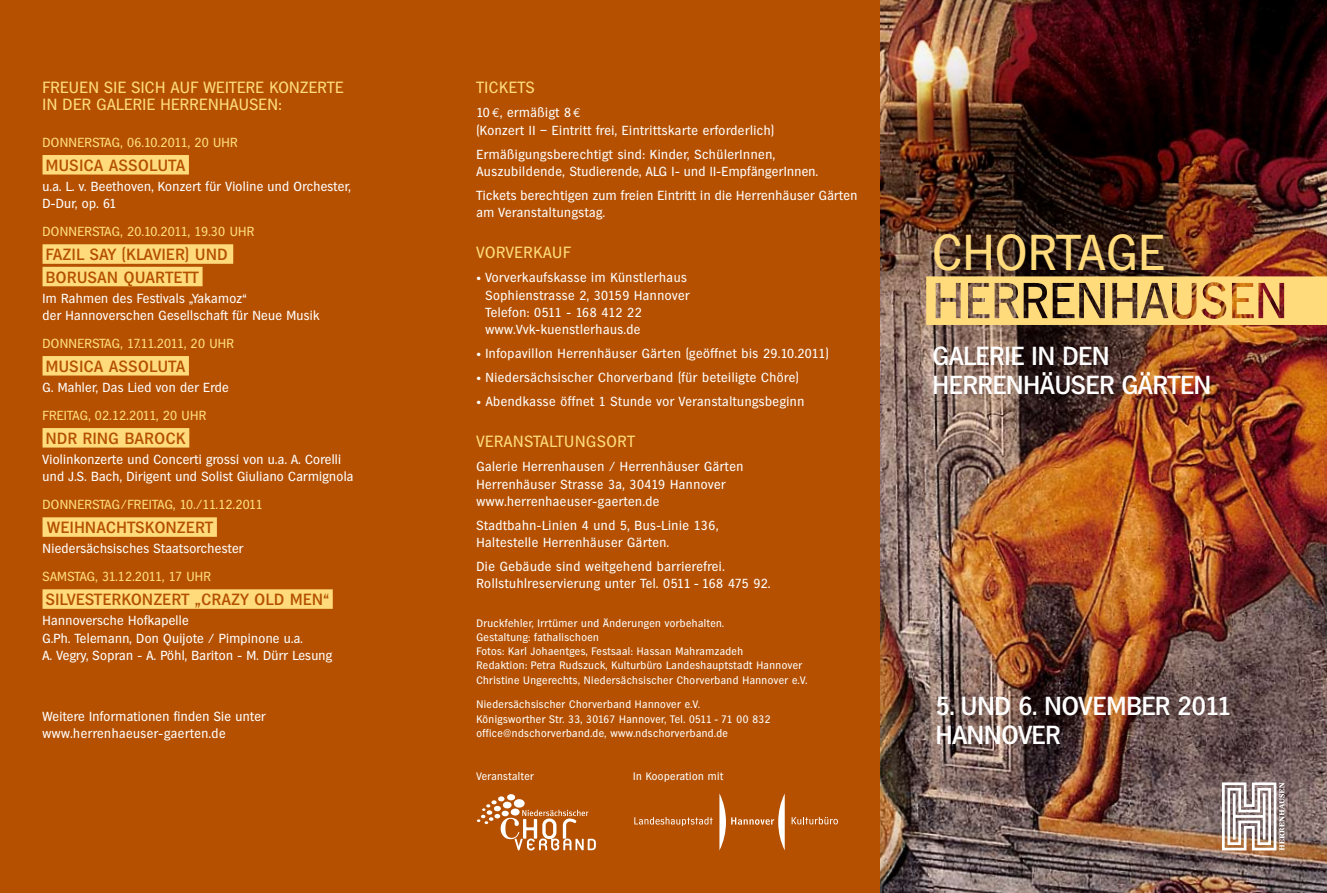
<style>
.page{position:relative;width:1327px;height:893px;background:#fff}
.page>*{position:absolute;margin:0;border:0;box-sizing:border-box;transform-origin:0 0}
.t1{font:48.9px "Hamburg";color:#ffdb7c}
.t2{font:500 25.35px/29px "Hamburg";color:#fff}
.t3{font:500 15.75px "Hamburg";letter-spacing:.04em;color:#b45000}
.t4{font:15.75px/17.2px "Hamburg";letter-spacing:.025em;color:#ffdb7c}
.t5{font:15.75px "Hamburg";letter-spacing:.045em;color:#ffdb7c}
.t6{font:12.75px/17.2px "Hamburg";letter-spacing:.04em;color:#fff}
.t7{font:12.75px "Hamburg";letter-spacing:.025em;color:#ffdb7c}
.t8{font:12.75px "Hamburg";color:#ffdb7c}
.t9{font:12.75px "Hamburg";letter-spacing:.015em;color:#fff}
.t10{font:10.5px/14.2px "Hamburg";letter-spacing:.04em;color:#fff}
.s1{font-family:"Euro Mono"}
</style>
<div class="page">
<div style="left:0;top:0;width:906px;height:893px;background:#b45000"></div>
<img style="left:880px;top:0;width:447px;height:893px">
<div style="left:43px;top:155px;width:146px;height:20px;background:#ffdb7c"></div>
<div style="left:43px;top:244px;width:190px;height:20px;background:#ffdb7c"></div>
<div style="left:43px;top:267px;width:160px;height:19px;background:#ffdb7c"></div>
<div style="left:43px;top:356px;width:146px;height:20px;background:#ffdb7c"></div>
<div style="left:43px;top:428px;width:146px;height:20px;background:#ffdb7c"></div>
<div style="left:43px;top:517px;width:174px;height:20px;background:#ffdb7c"></div>
<div style="left:43px;top:589px;width:290px;height:20px;background:#ffdb7c"></div>
<svg style="left:1222px;top:782px;width:62px;height:68px"></svg>
<svg style="left:719px;top:793px;width:66px;height:57px"></svg>
<svg style="left:791px;top:817px;width:47px;height:7px"></svg>
<svg style="left:634px;top:817px;width:79px;height:9px"></svg>
<img style="left:926px;top:276px;width:401px;height:49px">
<svg style="left:477px;top:794px;width:119px;height:56px"></svg>
<p class="t4" style="left:43px;top:78px;width:302px">Freuen Sie sich auf weitere Konzerte in der Galerie Herrenhausen:</p>
<p class="t7" style="left:43px;top:135px;width:197px">Donnerstag, 06.10.2011, 20 Uhr</p>
<p class="t3" style="left:46px;top:156px;width:141px">MUSICA ASSOLUTA</p>
<p class="t6" style="left:43px;top:178px;width:310px">u.a. L. v. Beethoven, Konzert für Violine und Orchester,<br>D-Dur, op. 61</p>
<p class="t7" style="left:43px;top:224px;width:213px">Donnerstag, 20.10.2011, 19.30 Uhr</p>
<p class="t3" style="left:46px;top:245px;width:100px">FAZIL SAY (KLAVIER</p>
<p class="t3" style="left:185px;top:245px;width:22px">) UND</p>
<p class="t3" style="left:46px;top:268px;width:22px">BORUSAN</p>
<p class="t3" style="left:124px;top:268px;width:22px">QUARTETT</p>
<p class="t6" style="left:43px;top:289px;width:278px">Im Rahmen des Festivals „Yakamoz“<br>der Hannoverschen Gesellschaft für Neue Musik</p>
<p class="t7" style="left:43px;top:336px;width:193px">Donnerstag, 17.11.2011, 20 Uhr</p>
<p class="t3" style="left:46px;top:357px;width:141px">MUSICA ASSOLUTA</p>
<p class="t6" style="left:43px;top:379px;width:188px">G. Mahler, Das Lied von der Erde</p>
<p class="t7" style="left:43px;top:408px;width:165px">Freitag, 02.12.2011, 20 Uhr</p>
<p class="t3" style="left:46px;top:429px;width:101px">NDR RING BAROCK</p>
<p class="t6" style="left:43px;top:451px;width:312px">Violinkonzerte und Concerti grossi von u.a. A. Corelli und J.S. Bach, Dirigent und Solist Giuliano Carmignola</p>
<p class="t7" style="left:43px;top:497px;width:222px">Donnerstag /Freitag, 10./11.12.2011</p>
<p class="t3" style="left:47px;top:518px;width:25px">WEIHNACHTSKON</p>
<p class="t3" style="left:177px;top:518px;width:19px">ZERT</p>
<p class="t6" style="left:43px;top:540px;width:203px">Niedersächsisches Staatsorchester</p>
<p class="t8" style="left:43px;top:569px;width:170px">Samstag, 31.12.2011, 17 Uhr</p>
<p class="t3" style="left:46px;top:590px;width:20px">SILVESTERKON</p>
<p class="t3" style="left:154px;top:590px;width:19px">ZERT</p>
<p class="t3" style="left:195px;top:590px;width:135px">„CRAZY OLD MEN“</p>
<p class="t6" style="left:43px;top:612px;width:291px">Hannoversche Hofkapelle<br>G.Ph. Telemann, Don Quijote / Pimpinone u.a.<br>A. Vegry, Sopran - A. Pöhl, Bariton - M. Dürr Lesung</p>
<p class="t6" style="left:43px;top:707px;width:225px">Weitere Informationen finden Sie unter www.herrenhaeuser-gaerten.de</p>
<p class="t4" style="left:476px;top:79px;width:60px">TIC KETS</p>
<p class="t6" style="left:476px;top:104px;width:299px">10 <span class="s1">€</span>, ermäßigt 8 <span class="s1">€<br></span>(Konzert II – Eintritt frei, Eintrittskarte erforderlich)</p>
<p class="t6" style="left:476px;top:145px;width:343px">Ermäßigungsberechtigt sind: Kinder, SchülerInnen,<br>Auszubildende, Studierende, ALG I- und II-EmpfängerInnen.</p>
<p class="t6" style="left:476px;top:186px;width:382px">Tickets berechtigen zum freien Eintritt in die Herrenhäuser Gärten am Veranstaltungstag.</p>
<p class="t4" style="left:476px;top:244px;width:92px">Vorverkauf</p>
<p class="t6" style="left:476px;top:269px;width:212px">• Vorverkaufskasse im Künstlerhaus</p>
<p class="t6" style="left:485px;top:286px;width:206px">Sophienstrasse 2, 30159 Hannover</p>
<p class="t9" style="left:476px;top:305px;width:167px">Telefon: 0511 - 168 412 22</p>
<p class="t6" style="left:485px;top:321px;width:157px">www.Vvk-kuenstlerhaus.de</p>
<p class="t6" style="left:476px;top:345px;width:354px">• I nfopavillon Herrenhäuser Gärten (geöffnet bis 29.10.2011)</p>
<p class="t6" style="left:476px;top:369px;width:324px">• Niedersächsischer Chorverband (für beteiligte Chöre)</p>
<p class="t6" style="left:476px;top:393px;width:329px">• Abendkasse öffnet 1 Stunde vor Veranstaltungsbeginn</p>
<p class="t5" style="left:476px;top:433px;width:160px">Veranstaltungsort</p>
<p class="t6" style="left:476px;top:458px;width:268px">Galerie Herrenhausen / Herrenhäuser Gärten<br>Herrenhäuser Strasse 3a, 30419 Hannover www.herrenhaeuser-gaerten.de</p>
<p class="t6" style="left:476px;top:516px;width:243px">Stadtbahn-Linien 4 und 5, Bus-Linie 136,<br>Haltestelle Herrenhäuser Gärten.</p>
<p class="t6" style="left:476px;top:558px;width:296px">Die Gebäude sind weitgehend barrierefrei.<br>Rollstuhlreservierung unter Tel. 0511 - 168 475 92.</p>
<p class="t10" style="left:476px;top:616px;width:332px">Druckfehler, Irrtümer und Änderungen vorbehalten.<br>Gestaltung: fathalischoen<br>Fotos: Karl Johaentges, Festsaal: Hassan Mahramzadeh<br>Redaktion: Petra Rudszuck, Kulturbüro Landeshauptstadt Hannover Christine Ungerechts, Niedersächsischer Chorverband Hannover e.V.</p>
<p class="t10" style="left:476px;top:697px;width:296px">Niedersächsischer Chorverband Hannover e.V.<br>Königsworther Str. 33, 30167 Hannover, Tel. 0511 - 71 00 832 office@ndschorverband.de, www.ndschorverband.de</p>
<p class="t10" style="left:476px;top:769px;width:59px">Veranstalter</p>
<p class="t10" style="left:633px;top:769px;width:92px">In Kooperation mit</p>
<h1 class="t1" style="left:932px;top:224px;width:30px">CHORTA</h1>
<h1 class="t1" style="left:1106px;top:224px;width:55px">GE</h1>
<h2 class="t2" style="left:932px;top:341px;width:280px">GALERIE IN DEN<br>HERRENHÄUSER GÄRTEN</h2>
<h2 class="t2" style="left:935px;top:691px;width:298px">5. UND 6. NOVEMBER 2011<br>HANNOVER</h2>
</div>
